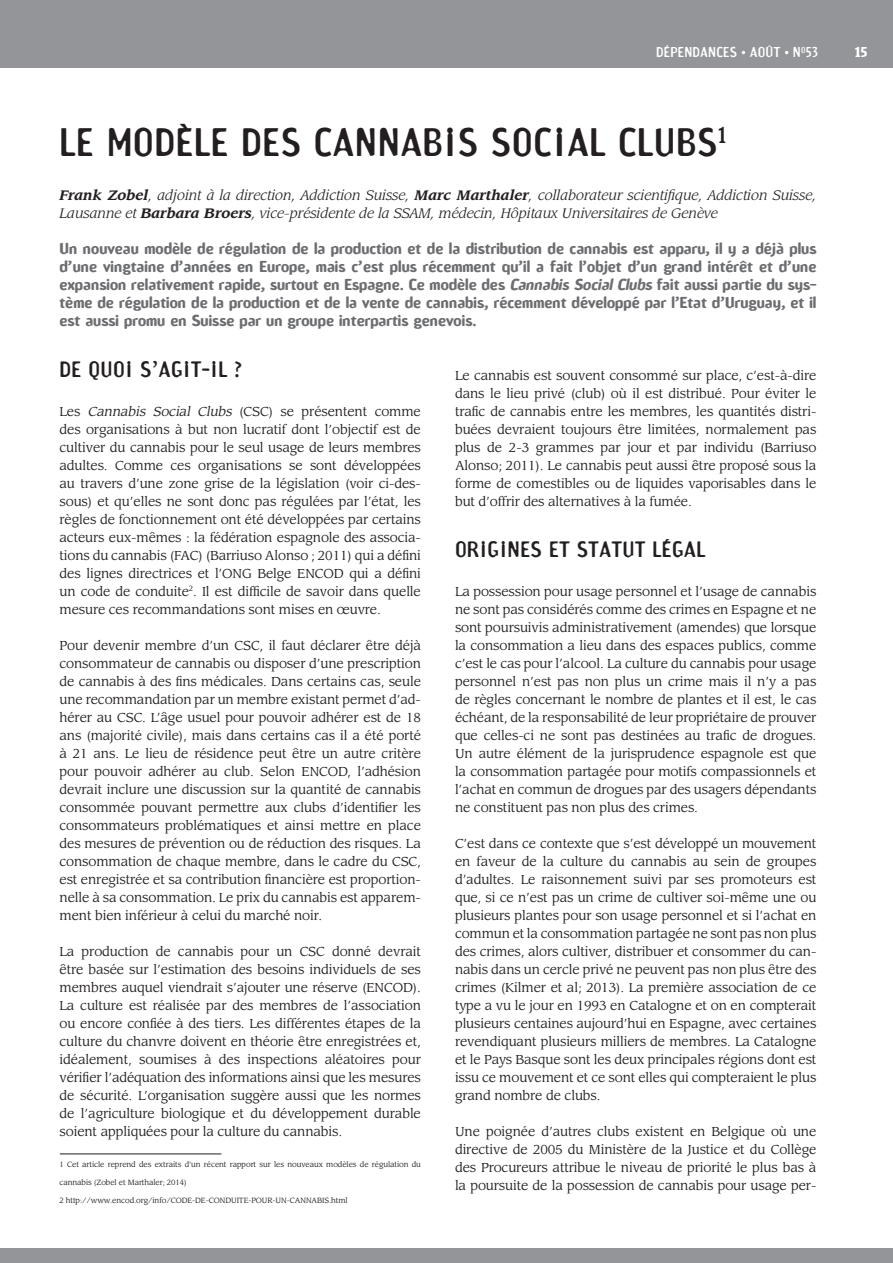
<style>
.page{position:relative;width:893px;height:1263px;background:#fff}
.page>*{position:absolute;margin:0;border:0;box-sizing:border-box;transform-origin:0 0}
.titre{font:37.5px "Amoebia Sans";letter-spacing:.02em;color:#231f20}
.sous_titre_1_ligne{font:21px "Amoebia Sans";letter-spacing:.02em;color:#231f20}
.chapeau{font:700 15px/18px "Amoebia";color:#6c6d70;text-align:justify}
.auteur{font:italic 13.5px/18px "Leawood";color:#231f20}
.t1{font:13.5px "Amoebia Sans";letter-spacing:.02em;color:#fff}
.t2{font:700 13.5px "Amoebia";color:#fff}
.texte_courant{font:12.75px/18px "Leawood";letter-spacing:-.01em;color:#231f20;text-align:justify}
.Note_Bas_de_page{font:7.5px "Leawood";letter-spacing:-.01em;color:#231f20}
.s1{font-weight:700}
.s2{font-style:italic}
</style>
<div class="page">
<div style="left:0;top:0;width:893px;height:68px;background:#939598"></div>
<div style="left:0;top:1249px;width:893px;height:14px;background:#939598"></div>
<hr style="left:60px;top:1154px;width:161px;height:1px;background:#201d1e">
<p class="t1" style="left:656px;top:44px;width:164px">DÉPENDANCES AOÛT N<sup>O</sup>53</p>
<p class="t2" style="left:855px;top:45px;width:14px">15</p>
<p class="titre" style="left:60px;top:120px;width:669px">LE MODÈLE DES CANNABIS SOCIAL CLUBS<sup>1</sup></p>
<p class="auteur" style="left:60px;top:186px;width:758px"><span class="s1">Frank Zobel</span>, adjoint à la direction, Addiction Suisse, <span class="s1">Marc Marthaler</span>, collaborateur scientifique, Addiction Suisse,<br>Lausanne et <span class="s1">Barbara Broers</span>, vice-présidente de la SSAM, médecin, Hôpitaux Universitaires de Genève</p>
<p class="chapeau" style="left:60px;top:239px;width:758px">Un nouveau modèle de régulation de la production et de la distribution de cannabis est apparu, il y a déjà plus d’une vingtaine d’années en Europe, mais c’est plus récemment qu’il a fait l’objet d’un grand intérêt et d’une expansion relativement rapide, surtout en Espagne. Ce modèle des <span class="s2">Cannabis Social Clubs</span> fait aussi partie du sys&shy;tème de régulation de la production et de la vente de cannabis, récemment développé par l’Etat d’Uruguay, et il est aussi promu en Suisse par un groupe interpartis genevois.</p>
<p class="sous_titre_1_ligne" style="left:60px;top:357px;width:184px">DE QUOI S’AGIT-IL ?</p>
<p class="texte_courant" style="left:60px;top:402px;width:363px">Les <span class="s2">Cannabis Social Clubs</span> (CSC) se présentent comme des organisations à but non lucratif dont l’objectif est de cultiver du cannabis pour le seul usage de leurs membres adultes. Comme ces organisations se sont développées au travers d’une zone grise de la législation (voir ci-des&shy;sous) et qu’elles ne sont donc pas régulées par l’état, les règles de fonctionnement ont été développées par certains acteurs eux-mêmes : la fédération espagnole des associa&shy;tions du cannabis (FAC) (Barriuso Alonso ; 2011) qui a défini des lignes directrices et l’ONG Belge ENCOD qui a défini un code de conduite<sup>2</sup>. Il est difficile de savoir dans quelle mesure ces recommandations sont mises en œuvre.</p>
<p class="texte_courant" style="left:60px;top:636px;width:363px">Pour devenir membre d’un CSC, il faut déclarer être déjà consommateur de cannabis ou disposer d’une prescription de cannabis à des fins médicales. Dans certains cas, seule une recommandation par un membre existant permet d’ad&shy;hérer au CSC. L’âge usuel pour pouvoir adhérer est de 18 ans (majorité civile), mais dans certains cas il a été porté à 21 ans. Le lieu de résidence peut être un autre critère pour pouvoir adhérer au club. Selon ENCOD, l’adhésion devrait inclure une discussion sur la quantité de cannabis consommée pouvant permettre aux clubs d’identifier les consommateurs problématiques et ainsi mettre en place des mesures de prévention ou de réduction des risques. La consommation de chaque membre, dans le cadre du CSC, est enregistrée et sa contribution financière est proportion&shy;nelle à sa consommation. Le prix du cannabis est apparem&shy;ment bien inférieur à celui du marché noir.</p>
<p class="texte_courant" style="left:60px;top:942px;width:363px">La production de cannabis pour un CSC donné devrait être basée sur l’estimation des besoins individuels de ses membres auquel viendrait s’ajouter une réserve (ENCOD).<br>La culture est réalisée par des membres de l’association ou encore confiée à des tiers. Les différentes étapes de la culture du chanvre doivent en théorie être enregistrées et, idéalement, soumises à des inspections aléatoires pour vérifier l’adéquation des informations ainsi que les mesures de sécurité. L’organisation suggère aussi que les normes de l’agriculture biologique et du développement durable soient appliquées pour la culture du cannabis.</p>
<p class="texte_courant" style="left:455px;top:366px;width:363px">Le cannabis est souvent consommé sur place, c’est-à-dire dans le lieu privé (club) où il est distribué. Pour éviter le trafic de cannabis entre les membres, les quantités distri&shy;buées devraient toujours être limitées, normalement pas plus de 2-3 grammes par jour et par individu (Barriuso Alonso; 2011). Le cannabis peut aussi être proposé sous la forme de comestibles ou de liquides vaporisables dans le but d’offrir des alternatives à la fumée.</p>
<p class="sous_titre_1_ligne" style="left:455px;top:537px;width:252px">ORIGINES ET STATUT LÉGAL</p>
<p class="texte_courant" style="left:455px;top:582px;width:363px">La possession pour usage personnel et l’usage de cannabis ne sont pas considérés comme des crimes en Espagne et ne sont poursuivis administrativement (amendes) que lorsque la consommation a lieu dans des espaces publics, comme c’est le cas pour l’alcool. La culture du cannabis pour usage personnel n’est pas non plus un crime mais il n’y a pas de règles concernant le nombre de plantes et il est, le cas échéant, de la responsabilité de leur propriétaire de prouver que celles-ci ne sont pas destinées au trafic de drogues.<br>Un autre élément de la jurisprudence espagnole est que la consommation partagée pour motifs compassionnels et l’achat en commun de drogues par des usagers dépendants ne constituent pas non plus des crimes.</p>
<p class="texte_courant" style="left:455px;top:834px;width:363px">C’est dans ce contexte que s’est développé un mouvement en faveur de la culture du cannabis au sein de groupes d’adultes. Le raisonnement suivi par ses promoteurs est que, si ce n’est pas un crime de cultiver soi-même une ou plusieurs plantes pour son usage personnel et si l’achat en commun et la consommation partagée ne sont pas non plus des crimes, alors cultiver, distribuer et consommer du can&shy;nabis dans un cercle privé ne peuvent pas non plus être des crimes (Kilmer et al; 2013). La première association de ce type a vu le jour en 1993 en Catalogne et on en compterait plusieurs centaines aujourd’hui en Espagne, avec certaines revendiquant plusieurs milliers de membres. La Catalogne et le Pays Basque sont les deux principales régions dont est issu ce mouvement et ce sont elles qui compteraient le plus grand nombre de clubs.</p>
<p class="texte_courant" style="left:455px;top:1122px;width:363px">Une poignée d’autres clubs existent en Belgique où une directive de 2005 du Ministère de la Justice et du Collège des Procureurs attribue le niveau de priorité le plus bas à la poursuite de la possession de cannabis pour usage per-</p>
<p class="Note_Bas_de_page" style="left:59px;top:1160px;width:363px">1 Cet article reprend des extraits d’un récent rapport sur les nouveaux modèles de régulation du</p>
<p class="Note_Bas_de_page" style="left:59px;top:1178px;width:129px">cannabis (Zobel et Marthaler; 2014)</p>
<p class="Note_Bas_de_page" style="left:59px;top:1196px;width:290px">2 http://www.encod.org/info/CODE-DE-CONDUITE-POUR-UN-CANNABIS.html</p>
</div>
